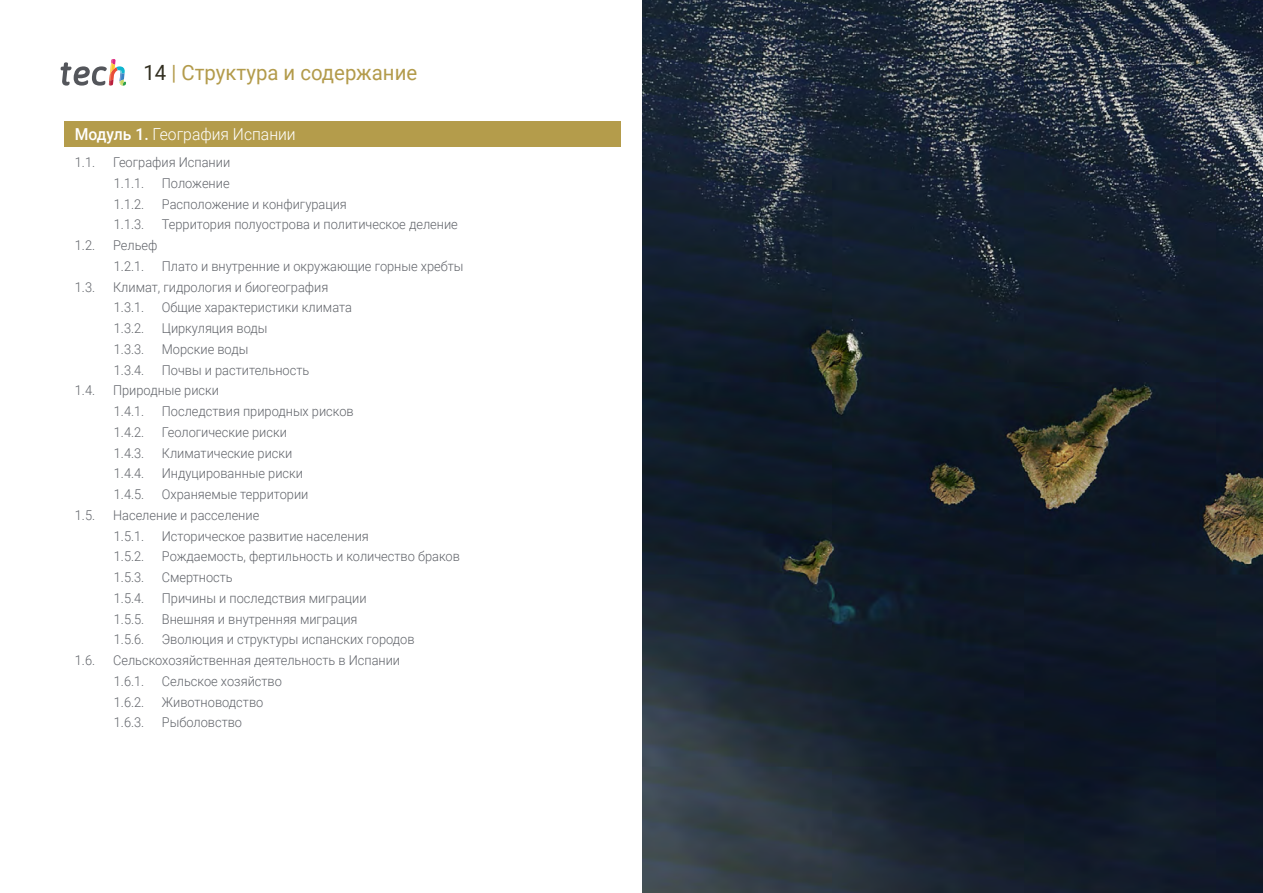
<style>
.page{position:relative;width:1263px;height:893px;background:#fff}
.page>*{position:absolute;margin:0;border:0;box-sizing:border-box;transform-origin:0 0}
.t1{font:21px "Roboto";color:#b39b4b}
.t2{font:300 16.5px "Roboto";color:#fff;scale:.95 1}
.t3{font:300 13.5px/20.7px "Roboto";color:#61646a;scale:.95 1}
.s1{color:#312e20}
.s2{font-weight:500}
</style>
<div class="page">
<div style="left:64px;top:121px;width:557px;height:25px;background:#b49c4b"></div>
<img style="left:642px;top:0;width:621px;height:893px">
<svg style="left:61px;top:59px;width:65px;height:27px"></svg>
<h1 class="t1" style="left:144px;top:57px;width:275px"><span class="s1">14</span> | Структура и содержание</h1>
<p class="t2" style="left:75px;top:123px;width:234px"><span class="s2">Модуль 1.</span> География Испании</p>
<p class="t3" style="left:75px;top:151px;width:23px">1.1.</p>
<p class="t3" style="left:113px;top:151px;width:125px">География Испании<br>1.1.1.</p>
<p class="t3" style="left:162px;top:172px;width:73px">Положение</p>
<p class="t3" style="left:114px;top:193px;width:34px">1.1.2.</p>
<p class="t3" style="left:162px;top:193px;width:196px">Расположение и конфигурация</p>
<p class="t3" style="left:114px;top:214px;width:34px">1.1.3.</p>
<p class="t3" style="left:162px;top:214px;width:313px">Территория полуострова и политическое деление</p>
<p class="t3" style="left:75px;top:234px;width:23px">1.2.</p>
<p class="t3" style="left:113px;top:234px;width:48px">Рельеф<br>1.2.1.</p>
<p class="t3" style="left:162px;top:255px;width:319px">Плато и внутренние и окружающие горные хребты</p>
<p class="t3" style="left:75px;top:276px;width:23px">1.3.</p>
<p class="t3" style="left:113px;top:276px;width:228px">Климат, гидрология и биогеография<br>1.3.1.</p>
<p class="t3" style="left:162px;top:297px;width:202px">Общие характеристики климата</p>
<p class="t3" style="left:114px;top:317px;width:34px">1.3.2.</p>
<p class="t3" style="left:162px;top:317px;width:113px">Циркуляция воды</p>
<p class="t3" style="left:114px;top:338px;width:34px">1.3.3.</p>
<p class="t3" style="left:162px;top:338px;width:93px">Морские воды</p>
<p class="t3" style="left:114px;top:359px;width:34px">1.3.4.</p>
<p class="t3" style="left:162px;top:359px;width:157px">Почвы и растительность</p>
<p class="t3" style="left:75px;top:380px;width:23px">1.4.</p>
<p class="t3" style="left:113px;top:380px;width:113px">Природные риски<br>1.4.1.</p>
<p class="t3" style="left:162px;top:400px;width:203px">Последствия природных рисков</p>
<p class="t3" style="left:114px;top:421px;width:34px">1.4.2.</p>
<p class="t3" style="left:162px;top:421px;width:133px">Геологические риски</p>
<p class="t3" style="left:114px;top:442px;width:34px">1.4.3.</p>
<p class="t3" style="left:162px;top:442px;width:139px">Климатические риски</p>
<p class="t3" style="left:114px;top:463px;width:34px">1.4.4.</p>
<p class="t3" style="left:162px;top:463px;width:150px">Индуцированные риски</p>
<p class="t3" style="left:114px;top:483px;width:34px">1.4.5.</p>
<p class="t3" style="left:162px;top:483px;width:156px">Охраняемые территории</p>
<p class="t3" style="left:75px;top:504px;width:23px">1.5.</p>
<p class="t3" style="left:113px;top:504px;width:155px">Население и расселение<br>1.5.1.</p>
<p class="t3" style="left:162px;top:525px;width:219px">Историческое развитие населения</p>
<p class="t3" style="left:114px;top:546px;width:34px">1.5.2.</p>
<p class="t3" style="left:162px;top:546px;width:315px">Рождаемость, фертильность и количество браков</p>
<p class="t3" style="left:114px;top:566px;width:34px">1.5.3.</p>
<p class="t3" style="left:162px;top:566px;width:76px">Смертность</p>
<p class="t3" style="left:114px;top:587px;width:34px">1.5.4.</p>
<p class="t3" style="left:162px;top:587px;width:217px">Причины и последствия миграции</p>
<p class="t3" style="left:114px;top:608px;width:34px">1.5.5.</p>
<p class="t3" style="left:162px;top:608px;width:207px">Внешняя и внутренняя миграция</p>
<p class="t3" style="left:114px;top:629px;width:34px">1.5.6.</p>
<p class="t3" style="left:162px;top:629px;width:268px">Эволюция и структуры испанских городов</p>
<p class="t3" style="left:75px;top:649px;width:23px">1.6.</p>
<p class="t3" style="left:113px;top:649px;width:304px">Сельскохозяйственная деятельность в Испании<br>1.6.1.</p>
<p class="t3" style="left:162px;top:670px;width:128px">Сельское хозяйство</p>
<p class="t3" style="left:114px;top:691px;width:34px">1.6.2.</p>
<p class="t3" style="left:162px;top:691px;width:108px">Животноводство</p>
<p class="t3" style="left:114px;top:712px;width:34px">1.6.3.</p>
<p class="t3" style="left:162px;top:712px;width:86px">Рыболовство</p>
</div>
